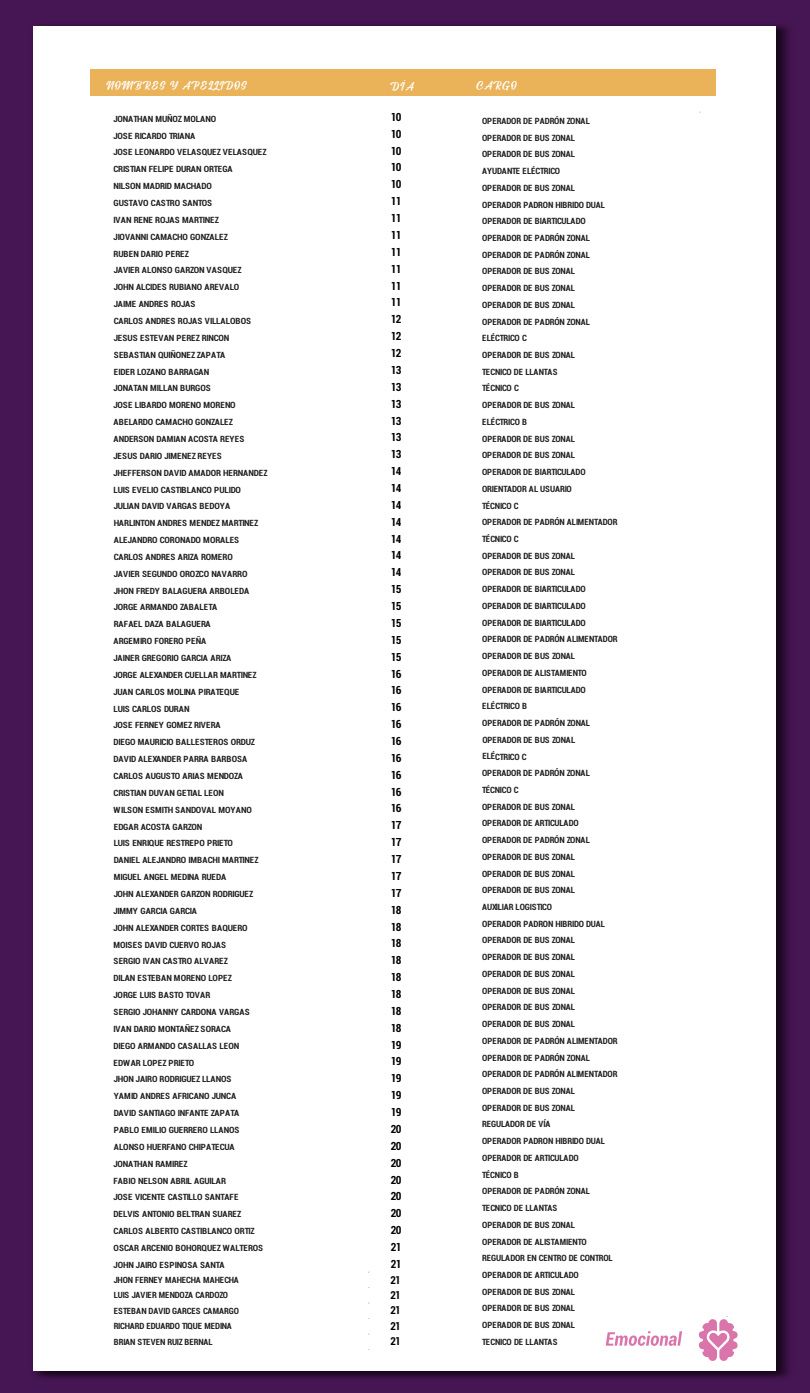
<style>
.page{position:relative;width:810px;height:1393px;background:#fff}
.page>*{position:absolute;margin:0;border:0;box-sizing:border-box;transform-origin:0 0}
.t1{font:14.02px "Cream Cake";letter-spacing:.06em;color:#fff}
.t2{font:700 condensed 11.7px/16.9px "Roboto";letter-spacing:-.055em;color:#000;text-align:justify}
.t3{font:700 condensed 11.4px/15.2px "Roboto";letter-spacing:-.055em;color:#000;text-align:justify}
.t4{font:700 condensed 9.07px/16.7px "Roboto";letter-spacing:-.015em;color:#1f1f1f}
.t5{font:700 condensed 9px/16.9px "Roboto";letter-spacing:-.015em;color:#1f1f1f}
</style>
<div class="page">
<div style="left:0;top:0;width:810px;height:1392px;background:#461553"></div>
<img style="left:33px;top:25px;width:756px;height:1353px">
<div style="left:34px;top:26px;width:742px;height:1344px;background:#fff"></div>
<svg style="left:606px;top:1331px;width:76px;height:14px"></svg>
<div style="left:90px;top:69px;width:625px;height:27px;background:#eab259"></div>
<svg style="left:699px;top:1316px;width:39px;height:45px"></svg>
<h1 class="t1" style="left:107px;top:79px;width:142px">NOMBRES Y APELLIDOS</h1>
<h1 class="t1" style="left:391px;top:79px;width:25px">DÍA</h1>
<h1 class="t1" style="left:476px;top:79px;width:42px">CARGO</h1>
<p class="t5" style="left:113px;top:110px;width:155px;line-height:16.5px">JONATHAN MUÑOZ MOLANO<br>JOSE RICARDO TRIANA<br>JOSE LEONARDO VELASQUEZ VELASQUEZ</p>
<p class="t5" style="left:113px;top:160px;width:156px">CRISTIAN FELIPE DURAN ORTEGA<br>NILSON MADRID MACHADO<br>GUSTAVO CASTRO SANTOS<br>IVAN RENE ROJAS MARTINEZ<br>JIOVANNI CAMACHO GONZALEZ<br>RUBEN DARIO PEREZ<br>JAVIER ALONSO GARZON VASQUEZ<br>JOHN ALCIDES RUBIANO AREVALO<br>JAIME ANDRES ROJAS<br>CARLOS ANDRES ROJAS VILLALOBOS<br>JESUS ESTEVAN PEREZ RINCON<br>SEBASTIAN QUIÑONEZ ZAPATA<br>EIDER LOZANO BARRAGAN<br>JONATAN MILLAN BURGOS<br>JOSE LIBARDO MORENO MORENO<br>ABELARDO CAMACHO GONZALEZ<br>ANDERSON DAMIAN ACOSTA REYES<br>JESUS DARIO JIMENEZ REYES<br>JHEFFERSON DAVID AMADOR HERNANDEZ<br>LUIS EVELIO CASTIBLANCO PULIDO<br>JULIAN DAVID VARGAS BEDOYA<br>HARLINTON ANDRES MENDEZ MARTINEZ<br>ALEJANDRO CORONADO MORALES<br>CARLOS ANDRES ARIZA ROMERO<br>JAVIER SEGUNDO OROZCO NAVARRO<br>JHON FREDY BALAGUERA ARBOLEDA<br>JORGE ARMANDO ZABALETA<br>RAFAEL DAZA BALAGUERA<br>ARGEMIRO FORERO PEÑA<br>JAINER GREGORIO GARCIA ARIZA<br>JORGE ALEXANDER CUELLAR MARTINEZ<br>JUAN CARLOS MOLINA PIRATEQUE<br>LUIS CARLOS DURAN<br>JOSE FERNEY GOMEZ RIVERA<br>DIEGO MAURICIO BALLESTEROS ORDUZ<br>DAVID ALEXANDER PARRA BARBOSA<br>CARLOS AUGUSTO ARIAS MENDOZA<br>CRISTIAN DUVAN GETIAL LEON<br>WILSON ESMITH SANDOVAL MOYANO<br>EDGAR ACOSTA GARZON<br>LUIS ENRIQUE RESTREPO PRIETO<br>DANIEL ALEJANDRO IMBACHI MARTINEZ<br>MIGUEL ANGEL MEDINA RUEDA<br>JOHN ALEXANDER GARZON RODRIGUEZ<br>JIMMY GARCIA GARCIA<br>JOHN ALEXANDER CORTES BAQUERO<br>MOISES DAVID CUERVO ROJAS<br>SERGIO IVAN CASTRO ALVAREZ<br>DILAN ESTEBAN MORENO LOPEZ<br>JORGE LUIS BASTO TOVAR<br>SERGIO JOHANNY CARDONA VARGAS<br>IVAN DARIO MONTAÑEZ SORACA<br>DIEGO ARMANDO CASALLAS LEON<br>EDWAR LOPEZ PRIETO<br>JHON JAIRO RODRIGUEZ LLANOS<br>YAMID ANDRES AFRICANO JUNCA<br>DAVID SANTIAGO INFANTE ZAPATA<br>PABLO EMILIO GUERRERO LLANOS<br>ALONSO HUERFANO CHIPATECUA<br>JONATHAN RAMIREZ<br>FABIO NELSON ABRIL AGUILAR<br>JOSE VICENTE CASTILLO SANTAFE<br>DELVIS ANTONIO BELTRAN SUAREZ<br>CARLOS ALBERTO CASTIBLANCO ORTIZ<br>OSCAR ARCENIO BOHORQUEZ WALTEROS<br>JOHN JAIRO ESPINOSA SANTA</p>
<p class="t2" style="left:391px;top:108px;width:12px">10<br>10<br>10<br>10<br>10<br>11<br>11<br>11<br>11<br>11<br>11<br>11<br>12<br>12<br>12<br>13<br>13<br>13<br>13<br>13<br>13<br>14<br>14<br>14<br>14<br>14<br>14<br>14<br>15<br>15<br>15<br>15<br>15<br>16<br>16<br>16<br>16<br>16<br>16<br>16<br>16<br>16<br>17<br>17<br>17<br>17<br>17<br>18<br>18<br>18<br>18<br>18<br>18<br>18<br>18<br>19<br>19<br>19<br>19<br>19<br>20<br>20<br>20<br>20<br>20<br>20<br>20<br>21<br>21</p>
<p class="t4" style="left:482px;top:112px;width:137px">OPERADOR DE PADRÓN ZONAL<br>OPERADOR DE BUS ZONAL<br>OPERADOR DE BUS ZONAL<br>AYUDANTE ELÉCTRICO<br>OPERADOR DE BUS ZONAL<br>OPERADOR PADRON HIBRIDO DUAL<br>OPERADOR DE BIARTICULADO<br>OPERADOR DE PADRÓN ZONAL<br>OPERADOR DE PADRÓN ZONAL<br>OPERADOR DE BUS ZONAL<br>OPERADOR DE BUS ZONAL<br>OPERADOR DE BUS ZONAL<br>OPERADOR DE PADRÓN ZONAL<br>ELÉCTRICO C<br>OPERADOR DE BUS ZONAL<br>TECNICO DE LLANTAS<br>TÉCNICO C<br>OPERADOR DE BUS ZONAL<br>ELÉCTRICO B<br>OPERADOR DE BUS ZONAL<br>OPERADOR DE BUS ZONAL<br>OPERADOR DE BIARTICULADO<br>ORIENTADOR AL USUARIO<br>TÉCNICO C<br>OPERADOR DE PADRÓN ALIMENTADOR<br>TÉCNICO C<br>OPERADOR DE BUS ZONAL<br>OPERADOR DE BUS ZONAL<br>OPERADOR DE BIARTICULADO<br>OPERADOR DE BIARTICULADO<br>OPERADOR DE BIARTICULADO<br>OPERADOR DE PADRÓN ALIMENTADOR<br>OPERADOR DE BUS ZONAL<br>OPERADOR DE ALISTAMIENTO<br>OPERADOR DE BIARTICULADO<br>ELÉCTRICO B<br>OPERADOR DE PADRÓN ZONAL<br>OPERADOR DE BUS ZONAL<br>ELÉCTRICO C<br>OPERADOR DE PADRÓN ZONAL<br>TÉCNICO C<br>OPERADOR DE BUS ZONAL<br>OPERADOR DE ARTICULADO<br>OPERADOR DE PADRÓN ZONAL<br>OPERADOR DE BUS ZONAL<br>OPERADOR DE BUS ZONAL<br>OPERADOR DE BUS ZONAL<br>AUXILIAR LOGISTICO<br>OPERADOR PADRON HIBRIDO DUAL<br>OPERADOR DE BUS ZONAL<br>OPERADOR DE BUS ZONAL<br>OPERADOR DE BUS ZONAL<br>OPERADOR DE BUS ZONAL<br>OPERADOR DE BUS ZONAL<br>OPERADOR DE BUS ZONAL<br>OPERADOR DE PADRÓN ALIMENTADOR<br>OPERADOR DE PADRÓN ZONAL<br>OPERADOR DE PADRÓN ALIMENTADOR<br>OPERADOR DE BUS ZONAL<br>OPERADOR DE BUS ZONAL<br>REGULADOR DE VÍA<br>OPERADOR PADRON HIBRIDO DUAL<br>OPERADOR DE ARTICULADO<br>TÉCNICO B<br>OPERADOR DE PADRÓN ZONAL<br>TECNICO DE LLANTAS<br>OPERADOR DE BUS ZONAL<br>OPERADOR DE ALISTAMIENTO<br>REGULADOR EN CENTRO DE CONTROL<br>OPERADOR DE ARTICULADO<br>OPERADOR DE BUS ZONAL<br>OPERADOR DE BUS ZONAL<br>OPERADOR DE BUS ZONAL<br>TECNICO DE LLANTAS</p>
<p class="t5" style="left:114px;top:1271px;width:127px;line-height:15.5px">JHON FERNEY MAHECHA MAHECHA<br>LUIS JAVIER MENDOZA CARDOZO<br>ESTEBAN DAVID GARCES CAMARGO<br>RICHARD EDUARDO TIQUE MEDINA<br>BRIAN STEVEN RUIZ BERNAL</p>
<p class="t3" style="left:390px;top:1272px;width:12px">21<br>21<br>21<br>21<br>21</p>
</div>
